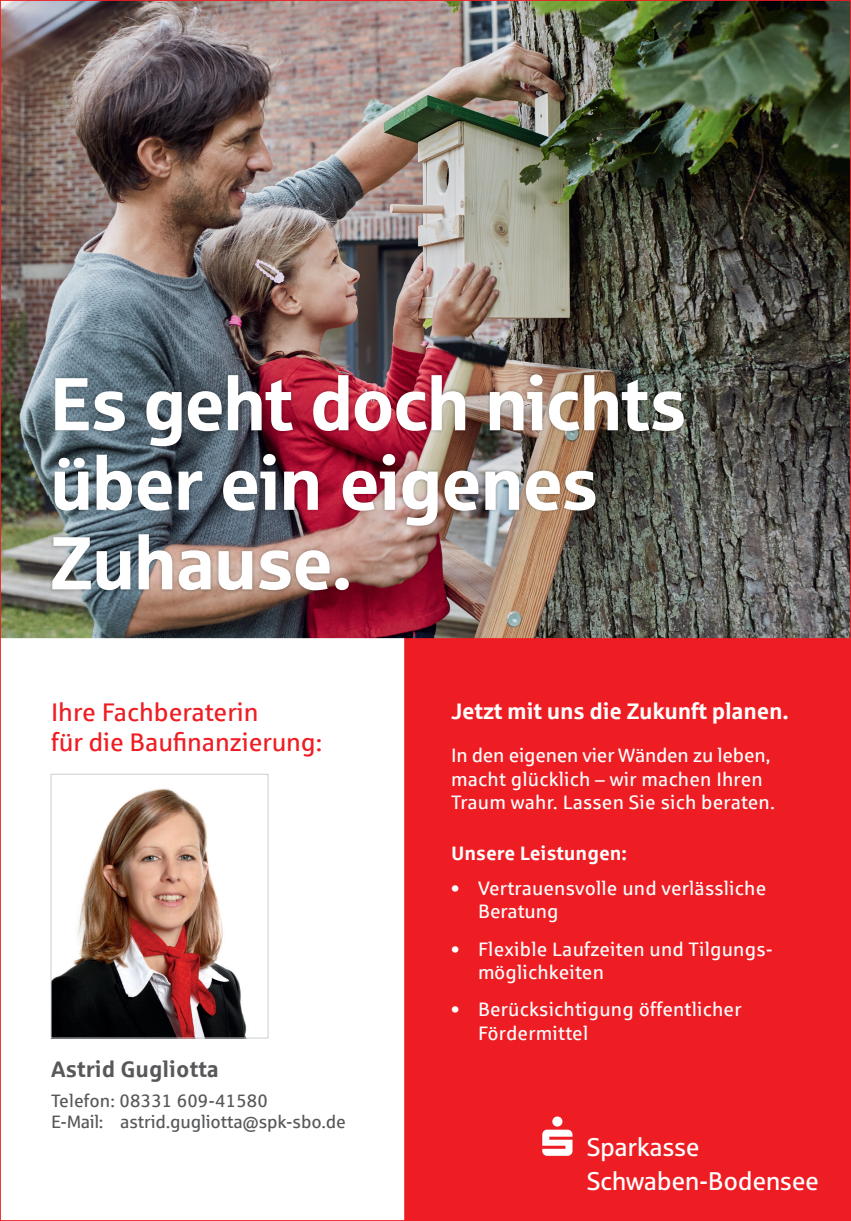
<style>
.page{position:relative;width:851px;height:1221px;background:#fff}
.page>*{position:absolute;margin:0;border:0;box-sizing:border-box;transform-origin:0 0}
.t1{font:75px/79.5px "Sparkasse Head";letter-spacing:.01em;color:#fff}
.t2{font:25.65px/34.2px "Sparkasse Rg";letter-spacing:-.015em;color:#fff}
.t3{font:25.5px/30px "Sparkasse Rg";letter-spacing:-.005em;color:#ee1d23}
.t4{font:700 22.5px "Sparkasse Rg";letter-spacing:-.01em;color:#fff}
.t5{font:700 22.5px "Sparkasse Rg";color:#57585a}
.t6{font:19.5px/23.4px "Sparkasse Rg";letter-spacing:.01em;color:#fff}
.t7{font:700 19.5px "Sparkasse Rg";color:#fff}
.t8{font:18px/21.6px "Sparkasse Rg";letter-spacing:-.01em;color:#57585a}
</style>
<div class="page">
<div style="left:405px;top:617px;width:445px;height:603px;background:#ee1d23"></div>
<svg style="left:542px;top:1116px;width:30px;height:39px"></svg>
<img style="left:2px;top:2px;width:846px;height:636px">
<img style="left:49px;top:371px;width:638px;height:223px">
<img style="left:53px;top:788px;width:194px;height:248px">
<div style="left:51px;top:774px;width:217px;height:264px;border:1px solid #cdced0"></div>
<h1 class="t1" style="left:51px;top:361px;width:635px">Es geht doch nichts über ein eigenes<br>Zuhause.</h1>
<h3 class="t3" style="left:51px;top:696px;width:272px">Ihre Fachberaterin<br>für die Baufinanzierung:</h3>
<p class="t5" style="left:51px;top:1054px;width:169px">Astrid Gugliotta</p>
<p class="t8" style="left:51px;top:1089px;width:296px">Telefon: 08331 609-41580<br>E-Mail: astrid.gugliotta@spk-sbo.de</p>
<p class="t4" style="left:451px;top:696px;width:339px">Jetzt mit uns die Zukunft planen.</p>
<p class="t6" style="left:451px;top:743px;width:325px">In den eigenen vier Wänden zu leben, macht glücklich – wir machen Ihren<br>Traum wahr. Lassen Sie sich beraten.</p>
<p class="t7" style="left:451px;top:840px;width:177px">Unsere Leistungen:</p>
<p class="t6" style="left:478px;top:875px;width:290px;text-indent:-27px">• Vertrauensvolle und verlässliche<br>Beratung</p>
<p class="t6" style="left:478px;top:936px;width:296px;text-indent:-27px">• Flexible Laufzeiten und Tilgungs&shy;möglichkeiten</p>
<p class="t6" style="left:478px;top:997px;width:265px;text-indent:-27px">• Berücksichtigung öffentlicher<br>Fördermittel</p>
<h2 class="t2" style="left:586px;top:1128px;width:233px">Sparkasse<br>Schwaben-Bodensee</h2>
</div>
